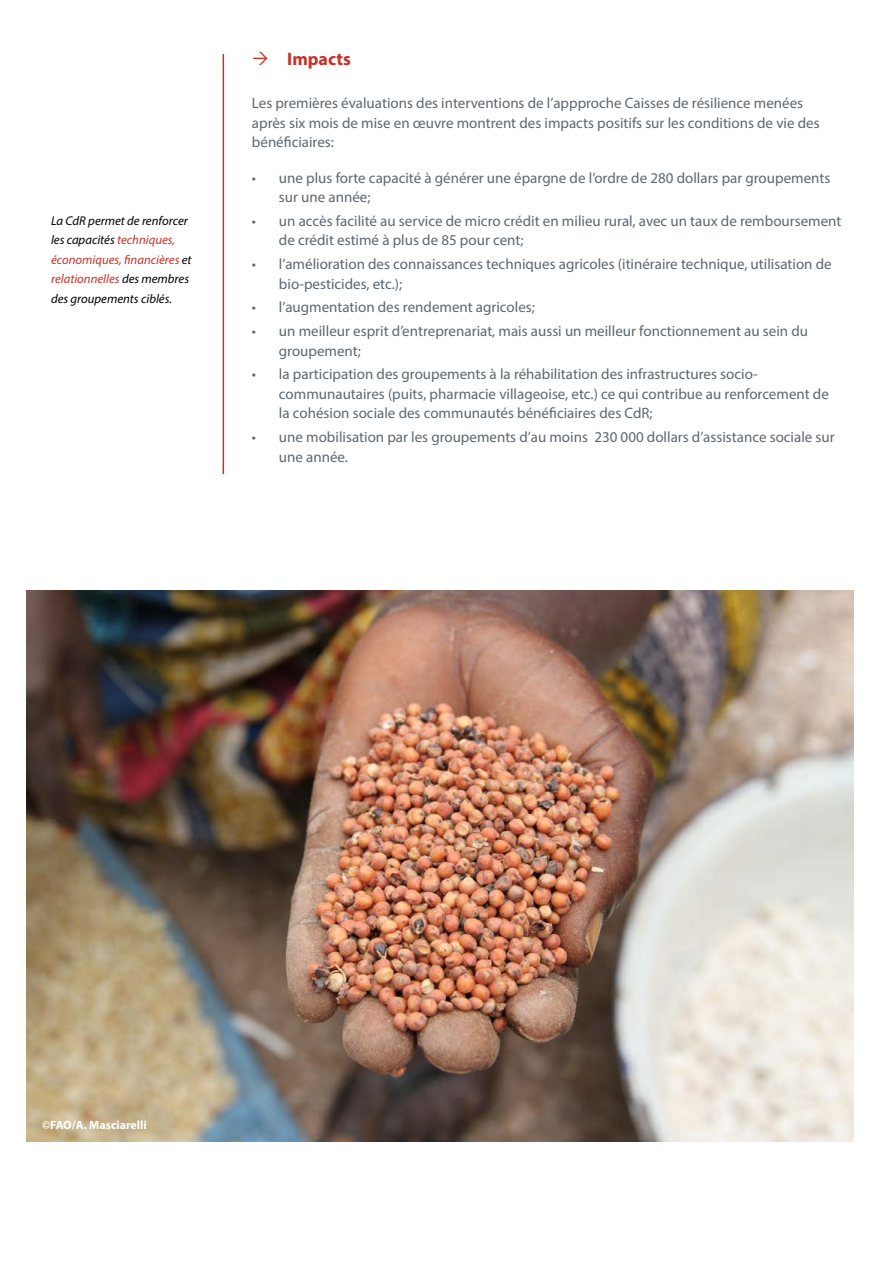
<style>
.page{position:relative;width:893px;height:1263px;background:#fff}
.page>*{position:absolute;margin:0;border:0;box-sizing:border-box;transform-origin:0 0}
.t1{font:700 18px "Myriad Pro";color:#c73127}
.t2{font:15px/19.5px "Myriad Pro";color:#5d6770}
.t3{font:italic 12.75px/19.5px "Myriad Pro";color:#000}
.t4{font:700 12px "Myriad Pro";color:#fff}
.s1{color:#c73127}
</style>
<div class="page">
<hr style="left:223px;top:54px;width:1px;height:420px;background:#c73127">
<img style="left:27px;top:590px;width:826px;height:551px">
<p class="t3" style="left:51px;top:210px;width:142px">La CdR permet de renforcer les capacités <span class="s1">techniques, économiques, financières</span> et <span class="s1">relationnelles</span> des membres des groupements ciblés.</p>
<p class="t1" style="left:287px;top:47px;width:65px">Impacts</p>
<p class="t2" style="left:252px;top:93px;width:569px">Les premières évaluations des interventions de l’appproche Caisses de résilience menées après six mois de mise en œuvre montrent des impacts positifs sur les conditions de vie des bénéficiaires:</p>
<p class="t2" style="left:279px;top:168px;width:553px;text-indent:-27px">• une plus forte capacité à générer une épargne de l’ordre de 280 dollars par groupements sur une année;</p>
<p class="t2" style="left:279px;top:211px;width:564px;text-indent:-27px">• un accès facilité au service de micro crédit en milieu rural, avec un taux de remboursement de crédit estimé à plus de 85 pour cent;</p>
<p class="t2" style="left:279px;top:254px;width:554px;text-indent:-27px">• l’amélioration des connaissances techniques agricoles (itinéraire technique, utilisation de bio-pesticides, etc.);</p>
<p class="t2" style="left:252px;top:297px;width:284px">• l’augmentation des rendement agricoles;</p>
<p class="t2" style="left:279px;top:321px;width:531px;text-indent:-27px">• un meilleur esprit d’entreprenariat, mais aussi un meilleur fonctionnement au sein du groupement;</p>
<p class="t2" style="left:279px;top:364px;width:551px;text-indent:-27px">• la participation des groupements à la réhabilitation des infrastructures socio&shy;communautaires (puits, pharmacie villageoise, etc.) ce qui contribue au renforcement de la cohésion sociale des communautés bénéficiaires des CdR;</p>
<p class="t2" style="left:279px;top:427px;width:557px;text-indent:-27px">• une mobilisation par les groupements d’au moins 230 000 dollars d’assistance sociale sur une année.</p>
<p class="t4" style="left:42px;top:1117px;width:106px">©FAO/A. Masciarelli</p>
</div>
